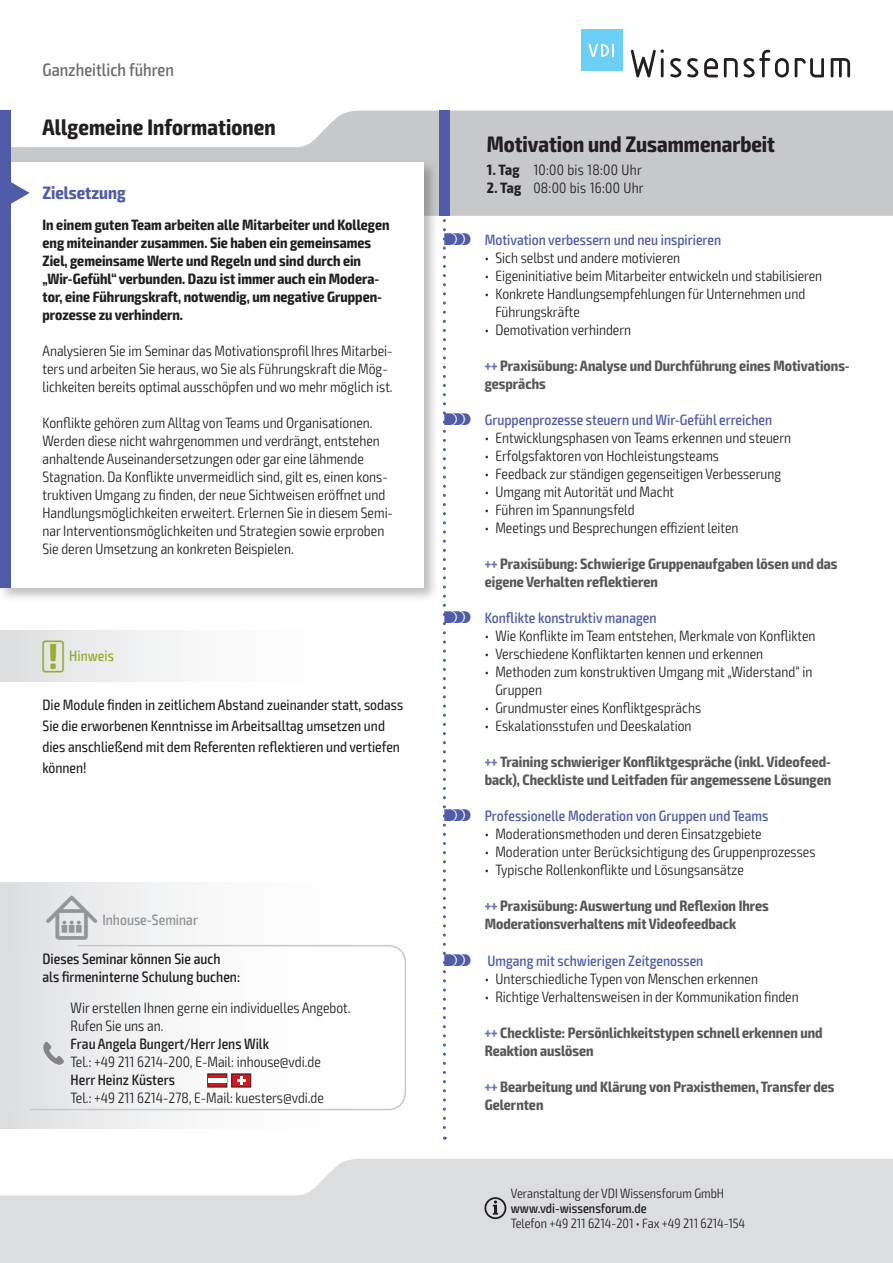
<style>
.page{position:relative;width:893px;height:1263px;background:#fff}
.page>*{position:absolute;margin:0;border:0;box-sizing:border-box;transform-origin:0 0}
.t1{font:700 condensed 22.5px "Exo 2";color:#231f20}
.t2{font:500 condensed 18px "Exo 2";color:#6c6d70}
.t3{font:700 condensed 18px "Exo 2";color:#505ca9}
.t4{font:300 condensed 15px/18px "Exo 2";color:#231f20}
.t5{font:700 condensed 15px/18px "Exo 2";color:#57585a}
.t6{font:700 condensed 15px/18px "Exo 2";color:#231f20}
.t7{font:500 condensed 15px "Exo 2";color:#505ca9}
.t8{font:condensed 15px/21px "Exo 2";color:#231f20}
.t9{font:500 condensed 15px/18px "Exo 2";color:#231f20}
.t10{font:300 condensed 15px "Exo 2";letter-spacing:.02em;color:#231f20}
.t11{font:500 condensed 15px "Exo 2";color:#939598}
.t12{font:500 condensed 15px "Exo 2";color:#9aac2c}
.t13{font:300 condensed 13.5px "Exo 2";color:#231f20}
.t14{font:500 condensed 13.5px "Exo 2";color:#231f20}
.s1{font-family:"VDI Iconset S4 A Regular";font-weight:400;font-stretch:normal}
.s2{font-family:"VDI Iconset S4 A Regular";font-weight:400;font-stretch:normal;font-size:15.45px}
.s3{font-weight:700}
.s4{color:#6e73b6}
</style>
<div class="page">
<svg style="left:0;top:1159px;width:893px;height:104px;background:#e0e1e3"></svg>
<svg style="left:11px;top:111px;width:882px;height:105px;fill:#c7c8ca"></svg>
<svg style="left:484px;top:1197px;width:22px;height:22px"></svg>
<svg style="left:631px;top:49px;width:33px;height:28px"></svg>
<svg style="left:670px;top:58px;width:11px;height:19px"></svg>
<svg style="left:687px;top:58px;width:11px;height:19px"></svg>
<svg style="left:704px;top:58px;width:14px;height:19px"></svg>
<svg style="left:724px;top:50px;width:65px;height:27px"></svg>
<svg style="left:795px;top:58px;width:29px;height:19px"></svg>
<svg style="left:831px;top:58px;width:19px;height:19px"></svg>
<div style="left:581px;top:30px;width:41px;height:41px;background:#6bcff6"></div>
<svg style="left:588px;top:44px;width:26px;height:13px"></svg>
<div style="left:439px;top:111px;width:11px;height:105px;background:#505ca9"></div>
<div style="left:0;top:111px;width:11px;height:57px;background:#505ca9"></div>
<div style="left:0;top:882px;width:419px;height:247px;background:linear-gradient(to right,#e2e3e5,#fff)"></div>
<svg style="left:29px;top:944px;width:378px;height:167px"></svg>
<div style="left:0;top:954px;width:383px;height:152px;background:linear-gradient(to right,#e2e3e5,#fff)"></div>
<svg style="left:207px;top:1073px;width:44px;height:14px"></svg>
<hr style="left:208px;top:1078px;width:19px;height:4px;background:#fff">
<svg style="left:43px;top:1042px;width:21px;height:23px"></svg>
<div style="left:0;top:159px;width:439px;height:444px;background:#231f20;opacity:.3"></div>
<div style="left:0;top:162px;width:424px;height:425px;background:#fff"></div>
<div style="left:0;top:162px;width:11px;height:425px;background:#505ca9"></div>
<svg style="left:11px;top:182px;width:19px;height:22px"></svg>
<div style="left:0;top:630px;width:406px;height:52px;background:linear-gradient(to right,#e3e3e5,#fff)"></div>
<svg style="left:443px;top:219px;width:3px;height:921px"></svg>
<p class="t2" style="left:43px;top:59px;width:133px">Ganzheitlich führen</p>
<h1 class="t1" style="left:43px;top:113px;width:235px">Allgemeine Informationen</h1>
<p class="t3" style="left:42px;top:182px;width:85px">Zielsetzung</p>
<p class="t6" style="left:43px;top:216px;width:348px">In einem guten Team arbeiten alle Mitarbeiter und Kollegen eng miteinander zusammen. Sie haben ein gemeinsames Ziel, gemeinsame Werte und Regeln und sind durch ein „Wir-Gefühl“ verbunden. Dazu ist immer auch ein Modera&shy;tor, eine Führungskraft, notwendig, um negative Gruppen&shy;prozesse zu verhindern.</p>
<p class="t4" style="left:43px;top:342px;width:352px">Analysieren Sie im Seminar das Motivationsprofil Ihres Mitarbei&shy;ters und arbeiten Sie heraus, wo Sie als Führungskraft die Mög&shy;lichkeiten bereits optimal ausschöpfen und wo mehr möglich ist.</p>
<p class="t4" style="left:43px;top:414px;width:352px">Konflikte gehören zum Alltag von Teams und Organisationen.<br>Werden diese nicht wahrgenommen und verdrängt, entstehen anhaltende Auseinandersetzungen oder gar eine lähmende Stagnation. Da Konflikte unvermeidlich sind, gilt es, einen kons&shy;truktiven Umgang zu finden, der neue Sichtweisen eröffnet und Handlungsmöglichkeiten erweitert. Erlernen Sie in diesem Semi&shy;nar Interventionsmöglichkeiten und Strategien sowie erproben Sie deren Umsetzung an konkreten Beispielen.</p>
<p class="t12" style="left:43px;top:647px;width:73px"><span class="s1">!</span> Hinweis</p>
<p class="t8" style="left:43px;top:694px;width:362px">Die Module finden in zeitlichem Abstand zueinander statt, sodass Sie die erworbenen Kenntnisse im Arbeitsalltag umsetzen und dies anschließend mit dem Referenten reflektieren und vertiefen können!</p>
<p class="t11" style="left:46px;top:911px;width:153px"><span class="s2">I</span> Inhouse-Seminar</p>
<p class="t9" style="left:43px;top:950px;width:199px">Dieses Seminar können Sie auch als firmeninterne Schulung buchen:</p>
<p class="t4" style="left:71px;top:999px;width:282px">Wir erstellen Ihnen gerne ein individuelles Angebot.<br>Rufen Sie uns an.</p>
<p class="t9" style="left:71px;top:1035px;width:200px">Frau Angela Bungert/Herr Jens Wilk</p>
<p class="t4" style="left:71px;top:1053px;width:252px">Tel.: +49 211 6214-200, E-Mail: inhouse@vdi.de</p>
<p class="t9" style="left:71px;top:1071px;width:106px">Herr Heinz Küsters</p>
<p class="t4" style="left:71px;top:1089px;width:255px">Tel.: +49 211 6214-278, E-Mail: kuesters@vdi.de</p>
<h1 class="t1" style="left:487px;top:130px;width:290px">Motivation und Zusammenarbeit</h1>
<p class="t10" style="left:487px;top:161px;width:156px"><span class="s3">1. Tag</span> 10:00 bis 18:00 Uhr</p>
<p class="t10" style="left:487px;top:179px;width:158px"><span class="s3">2. Tag</span> 08:00 bis 16:00 Uhr</p>
<p class="t7" style="left:444px;top:230px;width:278px"><span class="s1">s</span> Motivation verbessern und neu inspirieren</p>
<p class="t4" style="left:485px;top:249px;width:197px">• Sich selbst und andere motivieren</p>
<p class="t4" style="left:485px;top:267px;width:339px">• Eigeninitiative beim Mitarbeiter entwickeln und stabilisieren</p>
<p class="t4" style="left:495px;top:285px;width:311px;text-indent:-11px">• Konkrete Handlungsempfehlungen für Unternehmen und<br>Führungskräfte</p>
<p class="t4" style="left:485px;top:321px;width:148px">• Demotivation verhindern</p>
<p class="t5" style="left:485px;top:357px;width:366px"><span class="s4">+++</span> Praxisübung: Analyse und Durchführung eines Motivations&shy;gesprächs</p>
<p class="t7" style="left:444px;top:411px;width:329px"><span class="s1">s</span> Gruppenprozesse steuern und Wir-Gefühl erreichen</p>
<p class="t4" style="left:485px;top:429px;width:308px">• Entwicklungsphasen von Teams erkennen und steuern</p>
<p class="t4" style="left:485px;top:447px;width:236px">• Erfolgsfaktoren von Hochleistungsteams</p>
<p class="t4" style="left:485px;top:465px;width:298px">• Feedback zur ständigen gegenseitigen Verbesserung</p>
<p class="t4" style="left:485px;top:483px;width:191px">• Umgang mit Autorität und Macht</p>
<p class="t4" style="left:485px;top:501px;width:151px">• Führen im Spannungsfeld</p>
<p class="t4" style="left:485px;top:519px;width:255px">• Meetings und Besprechungen effizient leiten</p>
<p class="t5" style="left:485px;top:555px;width:354px"><span class="s4">+++</span> Praxisübung: Schwierige Gruppenaufgaben lösen und das eigene Verhalten reflektieren</p>
<p class="t7" style="left:444px;top:609px;width:214px"><span class="s1">s</span> Konflikte konstruktiv managen</p>
<p class="t4" style="left:485px;top:627px;width:332px">• Wie Konflikte im Team entstehen, Merkmale von Konflikten</p>
<p class="t4" style="left:485px;top:645px;width:280px">• Verschiedene Konfliktarten kennen und erkennen</p>
<p class="t4" style="left:495px;top:663px;width:319px;text-indent:-11px">• Methoden zum konstruktiven Umgang mit „Widerstand“ in<br>Gruppen</p>
<p class="t4" style="left:485px;top:699px;width:218px">• Grundmuster eines Konfliktgesprächs</p>
<p class="t4" style="left:485px;top:717px;width:208px">• Eskalationsstufen und Deeskalation</p>
<p class="t5" style="left:485px;top:753px;width:348px"><span class="s4">+++</span> Training schwieriger Konfliktgespräche (inkl. Videofeed&shy;back), Checkliste und Leitfaden für angemessene Lösungen</p>
<p class="t7" style="left:444px;top:807px;width:325px"><span class="s1">s</span> Professionelle Moderation von Gruppen und Teams</p>
<p class="t4" style="left:485px;top:825px;width:278px">• Moderationsmethoden und deren Einsatzgebiete</p>
<p class="t4" style="left:485px;top:843px;width:332px">• Moderation unter Berücksichtigung des Gruppenprozesses</p>
<p class="t4" style="left:485px;top:861px;width:261px">• Typische Rollenkonflikte und Lösungsansätze</p>
<p class="t5" style="left:485px;top:897px;width:285px"><span class="s4">+++</span> Praxisübung: Auswertung und Reflexion Ihres<br>Moderationsverhaltens mit Videofeedback</p>
<p class="t7" style="left:444px;top:951px;width:261px"><span class="s1">s</span> Umgang mit schwierigen Zeitgenossen</p>
<p class="t4" style="left:485px;top:970px;width:275px">• Unterschiedliche Typen von Menschen erkennen</p>
<p class="t4" style="left:485px;top:988px;width:315px">• Richtige Verhaltensweisen in der Kommunikation finden</p>
<p class="t5" style="left:485px;top:1024px;width:339px"><span class="s4">+++</span> Checkliste: Persönlichkeitstypen schnell erkennen und<br>Reaktion auslösen</p>
<p class="t5" style="left:485px;top:1078px;width:351px"><span class="s4">+++</span> Bearbeitung und Klärung von Praxisthemen, Transfer des<br>Gelernten</p>
<p class="t13" style="left:511px;top:1185px;width:215px">Veranstaltung der VDI Wissensforum GmbH</p>
<p class="t14" style="left:511px;top:1200px;width:137px">www.vdi-wissensforum.de</p>
<p class="t13" style="left:511px;top:1215px;width:236px">Telefon +49 211 6214-201 • Fax +49 211 6214-154</p>
</div>
